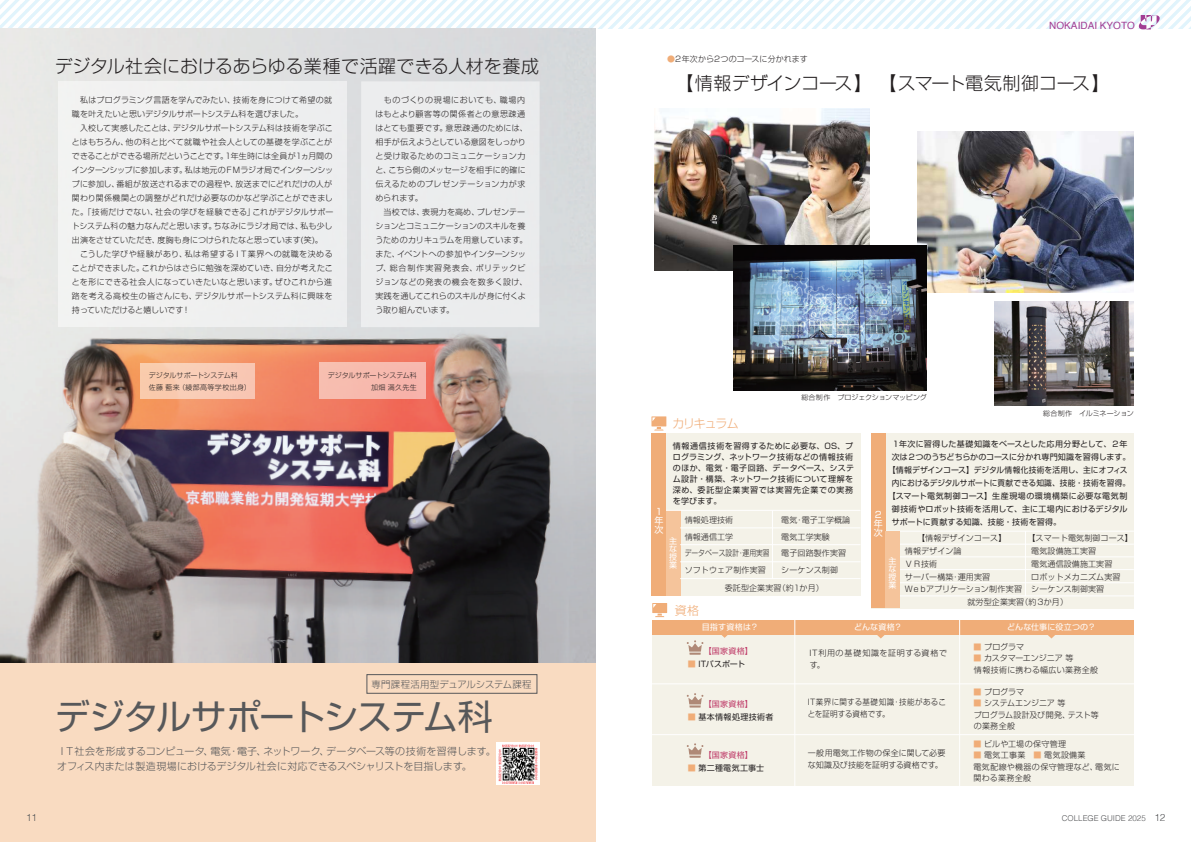
<style>
.page{position:relative;width:1191px;height:842px;background:#fff}
.page>*{position:absolute;margin:0;border:0;box-sizing:border-box;transform-origin:0 0}
.t1{font:35px "Shin Go Pro";letter-spacing:-.035em;color:#57585a}
.t2{font:300 18px "Shin Go Pro";letter-spacing:-.005em;color:#231f20}
.t3{font:300 12px "Shin Go Pro";letter-spacing:-.09em;color:#f0ad78}
.t4{font:300 10px/15px "Shin Go Pro";letter-spacing:.005em;color:#57585a}
.t5{font:10px "Helvetica";color:#a23d93}
.t6{font:300 10px "Helvetica";color:#57585a}
.t7{font:300 9.4px "Shin Go Pro";letter-spacing:.025em;color:#57585a}
.t8{font:9px/8.9px "Shin Go Pro";color:#fff}
.t9{font:300 8px/14px "Shin Go Pro";letter-spacing:.015em;color:#231f20}
.t10{font:8px/13px "Shin Go Pro";letter-spacing:.03em;color:#231f20;text-align:center}
.t11{font:8px/11px "Shin Go Pro";letter-spacing:.06em;color:#231f20}
.t12{font:300 8px/11px "Shin Go Pro";letter-spacing:.045em;color:#231f20}
.t13{font:8px/8px "Shin Go Pro";letter-spacing:.01em;color:#fff;text-align:justify}
.t14{font:8px "Shin Go Pro";letter-spacing:.035em;color:#bf3c69}
.t15{font:300 8px/12px "Shin Go Pro";letter-spacing:.085em;color:#231f20}
.t16{font:300 8px "Shin Go Pro";letter-spacing:.05em;color:#231f20;scale:.94 1}
.t17{font:300 8px "Helvetica";color:#57585a}
.t18{font:300 8px "Shin Go Pro";letter-spacing:-.01em;color:#231f20}
.t19{font:300 8px "Shin Go Pro";letter-spacing:.015em;color:#231f20;scale:.94 1}
.t20{font:8px "Shin Go Pro";letter-spacing:.05em;color:#231f20}
.t21{font:8px "Shin Go Pro";letter-spacing:-.01em;color:#231f20}
.t22{font:300 7px/12px "Shin Go Pro";letter-spacing:.01em;color:#231f20}
.t23{font:300 7px "Shin Go Pro";letter-spacing:-.015em;color:#231f20}
.s1{color:#f0ad78}
.s2{color:#231f20}
.s3{font-size:10px}
</style>
<div class="page">
<svg style="left:0;top:0;width:1191px;height:28px"></svg>
<img style="left:0;top:28px;width:595px;height:635px">
<img style="left:654px;top:109px;width:215px;height:161px">
<img style="left:917px;top:131px;width:216px;height:162px">
<img style="left:994px;top:301px;width:139px;height:105px">
<img style="left:733px;top:246px;width:194px;height:144px">
<div style="left:361px;top:81px;width:178px;height:246px;background:#ebeced"></div>
<div style="left:652px;top:434px;width:208px;height:162px;background:#f4f2e8"></div>
<div style="left:871px;top:433px;width:262px;height:175px;background:#f4f2e8"></div>
<div style="left:652px;top:621px;width:481px;height:164px;background:#f4f2e8"></div>
<div style="left:652px;top:620px;width:481px;height:14px;background:#f0ad78"></div>
<hr style="left:794px;top:613px;width:1px;height:177px;background:#fff">
<hr style="left:959px;top:613px;width:1px;height:177px;background:#fff">
<hr style="left:645px;top:683px;width:509px;height:1px;background:#fff">
<hr style="left:645px;top:734px;width:509px;height:1px;background:#fff">
<svg style="left:715px;top:634px;width:18px;height:4px"></svg>
<svg style="left:871px;top:634px;width:19px;height:4px"></svg>
<div style="left:666px;top:510px;width:14px;height:86px;background:#f5c49b"></div>
<hr style="left:652px;top:510px;width:208px;height:1px;background:#fff">
<hr style="left:680px;top:528px;width:180px;height:1px;background:#fff">
<hr style="left:680px;top:544px;width:180px;height:1px;background:#fff">
<hr style="left:680px;top:561px;width:180px;height:1px;background:#fff">
<hr style="left:680px;top:578px;width:180px;height:1px;background:#fff">
<hr style="left:772px;top:510px;width:1px;height:69px;background:#fff">
<div style="left:652px;top:434px;width:14px;height:162px;background:#f0ad78"></div>
<hr style="left:871px;top:531px;width:262px;height:1px;background:#fff">
<hr style="left:899px;top:544px;width:234px;height:1px;background:#fff">
<hr style="left:899px;top:557px;width:234px;height:1px;background:#fff">
<hr style="left:899px;top:569px;width:234px;height:1px;background:#fff">
<hr style="left:899px;top:596px;width:234px;height:1px;background:#fff">
<hr style="left:899px;top:582px;width:234px;height:1px;background:#fff">
<hr style="left:1025px;top:531px;width:1px;height:65px;background:#fff">
<div style="left:871px;top:433px;width:14px;height:175px;background:#f0ad78"></div>
<svg style="left:1042px;top:634px;width:18px;height:4px"></svg>
<div style="left:885px;top:532px;width:14px;height:76px;background:#f5c49b"></div>
<svg style="left:651px;top:416px;width:16px;height:15px"></svg>
<svg style="left:652px;top:603px;width:15px;height:14px"></svg>
<svg style="left:687px;top:640px;width:16px;height:15px"></svg>
<svg style="left:687px;top:693px;width:16px;height:14px"></svg>
<svg style="left:687px;top:743px;width:16px;height:15px"></svg>
<div style="left:0;top:663px;width:595px;height:179px;background:#f9dbc1"></div>
<div style="left:367px;top:674px;width:170px;height:19px;border:1px solid #57585a"></div>
<svg style="left:496px;top:743px;width:43px;height:42px"></svg>
<svg style="left:498px;top:744px;width:39px;height:40px;background:#9f9090"></svg>
<div style="left:58px;top:81px;width:289px;height:246px;background:#eff0f0"></div>
<div style="left:140px;top:363px;width:115px;height:35px;background:#f9cab4"></div>
<div style="left:319px;top:362px;width:106px;height:37px;background:#f7b9ae"></div>
<svg style="left:1138px;top:15px;width:21px;height:14px"></svg>
<h2 class="t2" style="left:55px;top:51px;width:486px">デジタル社会におけるあらゆる業種で活躍できる人材を養成</h2>
<p class="t9" style="left:72px;top:92px;width:263px;text-indent:8px">私はプログラミング言語を学んでみたい、技術を身につけて希望の就職を叶えたいと思いデジタルサポートシステム科を選びました。<br>　入校して実感したことは、デジタルサポートシステム科は技術を学ぶことはもちろん、他の科と比べて就職や社会人としての基礎を学ぶことができることができる場所だということです。１年生時には全員が１ヵ月間のインターンシップに参加します。私は地元のＦＭラジオ局でインターンシップに参加し、番組が放送されるまでの過程や、放送までにどれだけの人が関わり関係機関との調整がどれだけ必要なのかなど学ぶことができました。「技術だけでない、社会の学びを経験できる」これがデジタルサポートシステム科の魅力なんだと思います。ちなみにラジオ局では、私も少し出演をさせていただき、度胸も身につけられたなと思っています(笑)。<br>　こうした学びや経験があり、私は希望するＩＴ業界への就職を決めることができました。これからはさらに勉強を深めていき、自分が考えたことを形にできる社会人になっていきたいなと思います。ぜひこれから進路を考える高校生の皆さんにも、デジタルサポートシステム科に興味を持っていただけると嬉しいです！</p>
<p class="t9" style="left:375px;top:92px;width:154px;text-indent:8px">ものづくりの現場においても、職場内はもとより顧客等の関係者との意思疎通はとても重要です。意思疎通のためには、相手が伝えようとしている意図をしっかりと受け取るためのコミュニケーション力と、こちら側のメッセージを相手に的確に伝えるためのプレゼンテーション力が求められます。<br>　当校では、表現力を高め、プレゼンテーションとコミュニケーションのスキルを養うためのカリキュラムを用意しています。また、イベントへの参加やインターンシップ、総合制作実習発表会、ポリテックビジョンなどの発表の機会を数多く設け、実践を通してこれらのスキルが身に付くよう取り組んでいます。</p>
<p class="t22" style="left:149px;top:368px;width:104px">デジタルサポートシステム科<br>佐藤 藍来（綾部高等学校出身）</p>
<p class="t22" style="left:328px;top:368px;width:91px;text-align:right">デジタルサポートシステム科加畑 満久先生</p>
<p class="t7" style="left:371px;top:676px;width:162px">専門課程活用型デュアルシステム課程</p>
<h1 class="t1" style="left:55px;top:688px;width:440px">デジタルサポートシステム科</h1>
<p class="t4" style="left:57px;top:742px;width:440px">ＩＴ社会を形成するコンピュータ、電気・電子、ネットワーク、データベース等の技術を習得します。オフィス内または製造現場におけるデジタル社会に対応できるスペシャリストを目指します。</p>
<p class="t9" style="left:667px;top:51px;width:142px"><span class="s1">●</span>2年次から2つのコースに分かれます</p>
<p class="t5" style="left:1049px;top:18px;width:87px">NOKAIDAI KYOTO</p>
<h2 class="t2" style="left:675px;top:68px;width:436px">【情報デザインコース】 【スマート電気制御コース】</h2>
<h3 class="t3" style="left:672px;top:413px;width:68px">カリキュラム</h3>
<p class="t23" style="left:801px;top:392px;width:127px">総合制作　プロジェクションマッピング</p>
<p class="t22" style="left:1043px;top:406px;width:92px">総合制作　イルミネーション</p>
<p class="t10" style="left:888px;top:436px;width:244px">１年次に習得した基礎知識をベースとした応用分野として、２年次は２つのうちどちらかのコースに分かれ専門知識を習得します。【情報デザインコース】デジタル情報化技術を活用し、主にオフィス内におけるデジタルサポートに貢献できる知識、技能・技術を習得。【スマート電気制御コース】生産現場の環境構築に必要な電気制御技術やロボット技術を活用して、主に工場内におけるデジタル</p>
<p class="t11" style="left:673px;top:440px;width:183px">情報通信技術を習得するために必要な、OS、プログラミング、ネットワーク技術などの情報技術のほか、電気・電子回路、データベース、システム設計・構築、ネットワーク技術について理解を深め、委託型企業実習では実習先企業での実務</p>
<p class="t10" style="left:673px;top:494px;width:50px">を学びます。</p>
<p class="t8" style="left:654px;top:506px;width:10px">１年次</p>
<p class="t8" style="left:873px;top:509px;width:10px">2年次</p>
<p class="t9" style="left:684px;top:510px;width:86px;line-height:16.7px">情報処理技術<br>情報通信工学<br>データベース設計・運用実習ソフトウェア制作実習</p>
<p class="t9" style="left:781px;top:512px;width:70px">電気・電子工学概論</p>
<p class="t10" style="left:892px;top:514px;width:171px">サポートに貢献する知識、技能・技術を習得。</p>
<p class="t9" style="left:781px;top:527px;width:66px;line-height:16.7px">電気工学実験<br>電子回路製作実習シーケンス制御</p>
<p class="t9" style="left:1027px;top:529px;width:107px">【スマート電気制御コース】</p>
<p class="t9" style="left:917px;top:530px;width:91px">【情報デザインコース】</p>
<p class="t13" style="left:669px;top:536px;width:9px">主な授業</p>
<p class="t9" style="left:905px;top:544px;width:119px;line-height:12.7px">情報デザイン論<br>ＶＲ技術<br>サーバー構築・運用実習<br>Ｗｅｂアプリケーション制作実習</p>
<p class="t9" style="left:1031px;top:543px;width:66px">電気設備施工実習</p>
<p class="t9" style="left:1031px;top:556px;width:83px">電気通信設備施工実習</p>
<p class="t9" style="left:1031px;top:569px;width:91px">ロボットメカニズム実習</p>
<p class="t9" style="left:1031px;top:581px;width:74px">シーケンス制御実習</p>
<p class="t9" style="left:967px;top:594px;width:102px">就労型企業実習（約3か月）</p>
<p class="t13" style="left:888px;top:556px;width:9px">主な授業</p>
<p class="t9" style="left:725px;top:580px;width:101px">委託型企業実習（約1か月）</p>
<h3 class="t3" style="left:675px;top:600px;width:26px">資格</h3>
<p class="t13" style="left:702px;top:622px;width:58px">目指す資格は？</p>
<p class="t13" style="left:854px;top:622px;width:50px">どんな資格？</p>
<p class="t13" style="left:1007px;top:622px;width:90px">どんな仕事に役立つの？</p>
<p class="t14" style="left:688px;top:645px;width:67px"><span class="s2">　　</span>【国家資格】</p>
<p class="t21" style="left:688px;top:658px;width:59px"><span class="s1">■</span> ITパスポート</p>
<p class="t14" style="left:688px;top:698px;width:67px"><span class="s2">　　</span>【国家資格】</p>
<p class="t20" style="left:688px;top:711px;width:87px"><span class="s1">■</span> 基本情報処理技術者</p>
<p class="t14" style="left:688px;top:748px;width:67px"><span class="s2">　　</span>【国家資格】</p>
<p class="t10" style="left:688px;top:761px;width:78px"><span class="s1">■</span> 第二種電気工事士</p>
<p class="t9" style="left:973px;top:639px;width:52px"><span class="s1">■</span> プログラマ</p>
<p class="t9" style="left:973px;top:651px;width:126px;line-height:12.5px"><span class="s1">■</span> カスタマーエンジニア 等<br>情報技術に携わる幅広い業務全般</p>
<p class="t9" style="left:973px;top:709px;width:127px;line-height:11px">プログラム設計及び開発、テスト等の業務全般</p>
<p class="t12" style="left:973px;top:760px;width:148px">電気配線や機器の保守管理など、電気に関わる業務全般</p>
<p class="t15" style="left:809px;top:646px;width:139px">IT利用の基礎知識を証明する資格です。</p>
<p class="t9" style="left:973px;top:684px;width:52px"><span class="s1">■</span> プログラマ</p>
<p class="t16" style="left:808px;top:695px;width:148px">IT業界に関する基礎知識・技能があるこ</p>
<p class="t18" style="left:973px;top:697px;width:94px"><span class="s1">■</span> システムエンジニア 等</p>
<p class="t19" style="left:808px;top:707px;width:89px">とを証明する資格です。</p>
<p class="t12" style="left:973px;top:737px;width:94px"><span class="s1">■</span> ビルや工場の保守管理</p>
<p class="t9" style="left:808px;top:745px;width:139px">一般用電気工作物の保全に関して必要</p>
<p class="t12" style="left:973px;top:748px;width:114px"><span class="s1">■</span> 電気工事業　<span class="s1">■</span> 電気設備業</p>
<p class="t9" style="left:808px;top:757px;width:136px">な知識及び技能を証明する資格です。</p>
<p class="t6" style="left:26px;top:809px;width:13px">11</p>
<p class="t17" style="left:1061px;top:811px;width:105px">COLLEGE GUIDE 2025 <span class="s3">12</span></p>
</div>
